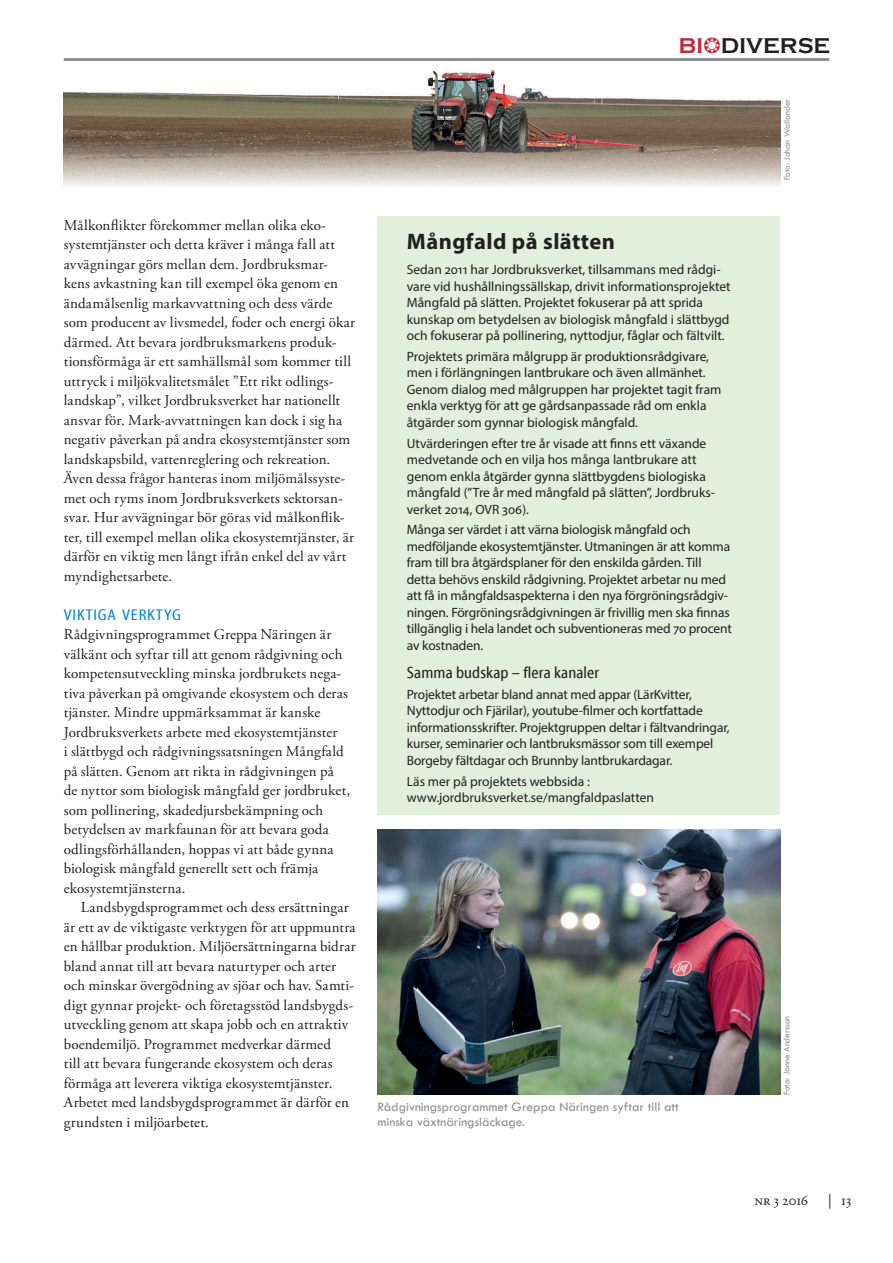
<style>
.page{position:relative;width:893px;height:1263px;background:#fff}
.page>*{position:absolute;margin:0;border:0;box-sizing:border-box;transform-origin:0 0}
.t1{font:700 22.5px "Myriad Pro";letter-spacing:.02em;color:#231f20}
.t2{font:700 22.05px "Copperplate Gothic";color:#231f20}
.t3{font:16.5px "Myriad Cn Web";letter-spacing:.01em;color:#231f20}
.t4{font:15.75px "Myriad Cn Web";letter-spacing:.055em;color:#0086c6}
.t5{font:15px/19.5px "Adobe Garamond Pro";letter-spacing:.01em;color:#231f20}
.t6{font:13.5px/16.5px "Myriad Pro";letter-spacing:-.005em;color:#231f20}
.t7{font:13.5px/15px "Tw Cen";color:#8d8f92}
.t8{font:9px "Tw Cen";color:#8d8f92}
.s1{color:#bf2b37}
</style>
<div class="page">
<hr style="left:64px;top:58px;width:765px;height:3px;background:#8d8f92">
<div style="left:378px;top:216px;width:402px;height:599px;background:#e1efdc"></div>
<img style="left:378px;top:830px;width:402px;height:265px">
<img style="left:64px;top:70px;width:716px;height:116px">
<p class="t5" style="left:64px;top:216px;width:293px">Målkonflikter förekommer mellan olika eko&shy;systemtjänster och detta kräver i många fall att avvägningar görs mellan dem. Jordbruksmar&shy;kens avkastning kan till exempel öka genom en ändamålsenlig markavvattning och dess värde som producent av livsmedel, foder och energi ökar därmed. Att bevara jordbruksmarkens produk&shy;tionsförmåga är ett samhällsmål som kommer till uttryck i miljökvalitetsmålet ”Ett rikt odlings&shy;landskap”, vilket Jordbruksverket har nationellt ansvar för. Mark-avvattningen kan dock i sig ha negativ påverkan på andra ekosystemtjänster som landskapsbild, vattenreglering och rekreation.<br>Även dessa frågor hanteras inom miljömålssyste&shy;met och ryms inom Jordbruksverkets sektorsan&shy;svar. Hur avvägningar bör göras vid målkonflik&shy;ter, till exempel mellan olika ekosystemtjänster, är därför en viktig men långt ifrån enkel del av vårt myndighetsarbete.</p>
<p class="t4" style="left:64px;top:606px;width:119px">VIKTIGA VERKTYG</p>
<p class="t5" style="left:64px;top:625px;width:288px">Rådgivningsprogrammet Greppa Näringen är välkänt och syftar till att genom rådgivning och kompetensutveckling minska jordbrukets nega&shy;tiva påverkan på omgivande ekosystem och deras tjänster. Mindre uppmärksammat är kanske Jordbruksverkets arbete med ekosystemtjänster<br>i slättbygd och rådgivningssatsningen Mångfald på slätten. Genom att rikta in rådgivningen på de nyttor som biologisk mångfald ger jordbruket, som pollinering, skadedjursbekämpning och betydelsen av markfaunan för att bevara goda odlingsförhållanden, hoppas vi att både gynna biologisk mångfald generellt sett och främja ekosystemtjänsterna.</p>
<p class="t5" style="left:64px;top:898px;width:294px;text-indent:17px">Landsbygdsprogrammet och dess ersättningar är ett av de viktigaste verktygen för att uppmuntra en hållbar produktion. Miljöersättningarna bidrar bland annat till att bevara naturtyper och arter och minskar övergödning av sjöar och hav. Samti&shy;digt gynnar projekt- och företagsstöd landsbygds&shy;utveckling genom att skapa jobb och en attraktiv boendemiljö. Programmet medverkar därmed<br>till att bevara fungerande ekosystem och deras förmåga att leverera viktiga ekosystemtjänster.<br>Arbetet med landsbygdsprogrammet är därför en grundsten i miljöarbetet.</p>
<h2 class="t2" style="left:678px;top:34px;width:153px"><span class="s1">BI</span> DIVERSE</h2>
<h1 class="t1" style="left:407px;top:227px;width:210px">Mångfald på slätten</h1>
<p class="t6" style="left:407px;top:261px;width:325px">Sedan 2011 har Jordbruksverket, tillsammans med rådgi&shy;vare vid hushållningssällskap, drivit informationsprojektet Mångfald på slätten. Projektet fokuserar på att sprida kunskap om betydelsen av biologisk mångfald i slättbygd och fokuserar på pollinering, nyttodjur, fåglar och fältvilt.</p>
<p class="t6" style="left:407px;top:348px;width:316px">Projektets primära målgrupp är produktionsrådgivare, men i förlängningen lantbrukare och även allmänhet.<br>Genom dialog med målgruppen har projektet tagit fram enkla verktyg för att ge gårdsanpassade råd om enkla åtgärder som gynnar biologisk mångfald.</p>
<p class="t6" style="left:407px;top:435px;width:310px">Utvärderingen efter tre år visade att finns ett växande medvetande och en vilja hos många lantbrukare att genom enkla åtgärder gynna slättbygdens biologiska mångfald (”Tre år med mångfald på slätten”, Jordbruks&shy;verket 2014, OVR 306).</p>
<p class="t6" style="left:407px;top:521px;width:327px">Många ser värdet i att värna biologisk mångfald och medföljande ekosystemtjänster. Utmaningen är att komma fram till bra åtgärdsplaner för den enskilda gården. Till detta behövs enskild rådgivning. Projektet arbetar nu med att få in mångfaldsaspekterna i den nya förgröningsrådgiv&shy;ningen. Förgröningsrådgivningen är frivillig men ska finnas tillgänglig i hela landet och subventioneras med 70 procent av kostnaden.</p>
<p class="t3" style="left:407px;top:664px;width:194px">Samma budskap – flera kanaler</p>
<p class="t6" style="left:407px;top:686px;width:324px">Projektet arbetar bland annat med appar (LärKvitter, Nyttodjur och Fjärilar), youtube-filmer och kortfattade informationsskrifter. Projektgruppen deltar i fältvandringar, kurser, seminarier och lantbruksmässor som till exempel Borgeby fältdagar och Brunnby lantbrukardagar.</p>
<p class="t6" style="left:407px;top:773px;width:249px">Läs mer på projektets webbsida : www.jordbruksverket.se/mangfaldpaslatten</p>
<p class="t8" style="left:781px;top:180px;width:83px;rotate:-90deg">Foto: Johan Wallander</p>
<p class="t7" style="left:378px;top:1099px;width:303px">Rådgivningsprogrammet Greppa Näringen syftar till att minska växtnäringsläckage.</p>
<p class="t8" style="left:781px;top:1095px;width:81px;rotate:-90deg">Foto: Janne Andersson</p>
<p class="t5" style="left:754px;top:1191px;width:55px">nr 3 2016</p>
<p class="t5" style="left:828px;top:1191px;width:25px">| 13</p>
</div>
